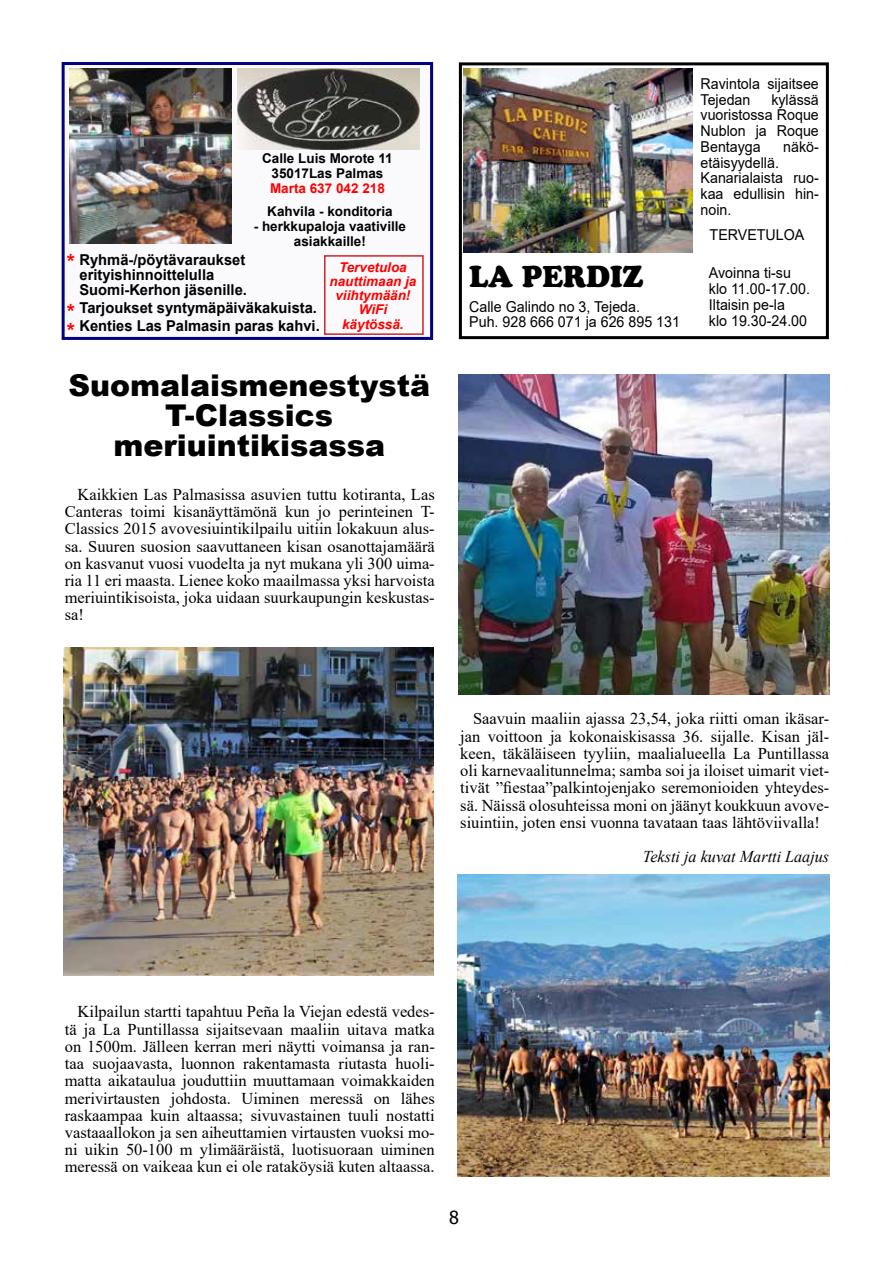
<style>
.page{position:relative;width:893px;height:1263px;background:#fff}
.page>*{position:absolute;margin:0;border:0;box-sizing:border-box;transform-origin:0 0}
.t1{font:900 30px/30px "Arial";color:#000;text-align:center}
.t2{font:30px "Cooper Black Std";color:#000;scale:.95 1}
.t3{font:700 21px/19.5px "Arial";color:#f00}
.t4{font:18px "Tahoma";color:#000}
.t5{font:16.5px/17.2px "Times New Roman";color:#000;text-align:justify}
.t6{font:italic 16.5px "Times New Roman";color:#000}
.t7{font:15px/15.8px "Arial";color:#000;scale:.95 1}
.t8{font:700 15px/15px "Arial";color:#000}
.t9{font:700 13.5px/15px "Arial";color:#000;text-align:center}
.t10{font:italic 700 13.5px/14.2px "Arial";color:#f00;text-align:center}
.t11{font:700 13.5px "Arial";color:#f00}
</style>
<div class="page">
<div style="left:459px;top:62px;width:370px;height:277px;border:3px solid #000"></div>
<img style="left:463px;top:69px;width:229px;height:183px">
<div style="left:62px;top:62px;width:371px;height:278px;background:#fafafc;border:3px solid #000080"></div>
<img style="left:69px;top:68px;width:162px;height:176px">
<img style="left:238px;top:69px;width:182px;height:81px">
<div style="left:324px;top:255px;width:100px;height:80px;border:2px solid #d2232a"></div>
<img style="left:457px;top:875px;width:372px;height:301px">
<img style="left:459px;top:374px;width:370px;height:320px">
<img style="left:64px;top:647px;width:370px;height:328px">
<p class="t9" style="left:262px;top:150px;width:132px">Calle Luis Morote 11<br>35017Las Palmas</p>
<p class="t11" style="left:270px;top:178px;width:116px">Marta 637 042 218</p>
<p class="t9" style="left:267px;top:204px;width:127px">Kahvila - konditoria</p>
<p class="t9" style="left:254px;top:219px;width:154px">- herkkupaloja vaativille asiakkaille!</p>
<p class="t3" style="left:67px;top:252px;width:10px">*</p>
<p class="t8" style="left:80px;top:252px;width:169px">Ryhmä-/pöytävaraukset erityishinnoittelulla<br>Suomi-Kerhon jäsenille.</p>
<p class="t8" style="left:80px;top:299px;width:242px;line-height:18px">Tarjoukset syntymäpäiväkakuista.<br>Kenties Las Palmasin paras kahvi.</p>
<p class="t3" style="left:67px;top:302px;width:10px">* *</p>
<p class="t10" style="left:329px;top:260px;width:89px">Tervetuloa nauttimaan ja viihtymään!<br>WiFi käytössä.</p>
<h1 class="t1" style="left:68px;top:369px;width:363px">Suomalaismenestystä<br>T-Classics meriuintikisassa</h1>
<p class="t5" style="left:65px;top:485px;width:371px;text-indent:13px">Kaikkien Las Palmasissa asuvien tuttu kotiranta, Las Canteras toimi kisanäyttämönä kun jo perinteinen T-Classics 2015 avovesiuintikilpailu uitiin lokakuun alus&shy;sa. Suuren suosion saavuttaneen kisan osanottajamäärä on kasvanut vuosi vuodelta ja nyt mukana yli 300 uima&shy;ria 11 eri maasta. Lienee koko maailmassa yksi harvoista meriuintikisoista, joka uidaan suurkaupungin keskustas&shy;sa!</p>
<h1 class="t2" style="left:469px;top:258px;width:185px">LA PERDIZ</h1>
<p class="t7" style="left:469px;top:298px;width:223px">Calle Galindo no 3, Tejeda.<br>Puh. 928 666 071 ja 626 895 131</p>
<p class="t7" style="left:701px;top:76px;width:126px">Ravintola sijaitsee<br>Tejedan</p>
<p class="t7" style="left:701px;top:91px;width:126px;text-align:justify;text-indent:71px">kylässä vuoristossa Roque Nublon ja Roque Bentayga</p>
<p class="t7" style="left:783px;top:139px;width:39px">näkö-</p>
<p class="t7" style="left:701px;top:154px;width:126px">etäisyydellä.<br>Kanarialaista ruo&shy;kaa edullisin hin&shy;noin.</p>
<p class="t7" style="left:710px;top:227px;width:101px">TERVETULOA</p>
<p class="t7" style="left:709px;top:265px;width:108px">Avoinna ti-su klo 11.00-17.00.<br>Iltaisin pe-la<br>klo 19.30-24.00</p>
<p class="t5" style="left:460px;top:710px;width:370px;text-indent:13px">Saavuin maaliin ajassa 23,54, joka riitti oman ikäsar&shy;jan voittoon ja kokonaiskisassa 36. sijalle. Kisan jäl&shy;keen, täkäläiseen tyyliin, maalialueella La Puntillassa oli karnevaalitunnelma; samba soi ja iloiset uimarit viet&shy;tivät ”fiestaa”palkintojenjako seremonioiden yhteydes&shy;sä. Näissä olosuhteissa moni on jäänyt koukkuun avove&shy;siuintiin, joten ensi vuonna tavataan taas lähtöviivalla!</p>
<p class="t6" style="left:643px;top:845px;width:188px">Teksti ja kuvat Martti Laajus</p>
<p class="t5" style="left:65px;top:1002px;width:371px;text-indent:13px">Kilpailun startti tapahtuu Peña la Viejan edestä vedes&shy;tä ja La Puntillassa sijaitsevaan maaliin uitava matka on 1500m. Jälleen kerran meri näytti voimansa ja ran&shy;taa suojaavasta, luonnon rakentamasta riutasta huoli&shy;matta aikataulua jouduttiin muuttamaan voimakkaiden merivirtausten johdosta. Uiminen meressä on lähes raskaampaa kuin altaassa; sivuvastainen tuuli nostatti vastaaallokon ja sen aiheuttamien virtausten vuoksi mo&shy;ni uikin 50-100 m ylimääräistä, luotisuoraan uiminen meressä on vaikeaa kun ei ole rataköysiä kuten altaassa.</p>
<p class="t4" style="left:449px;top:1205px;width:11px">8</p>
</div>
